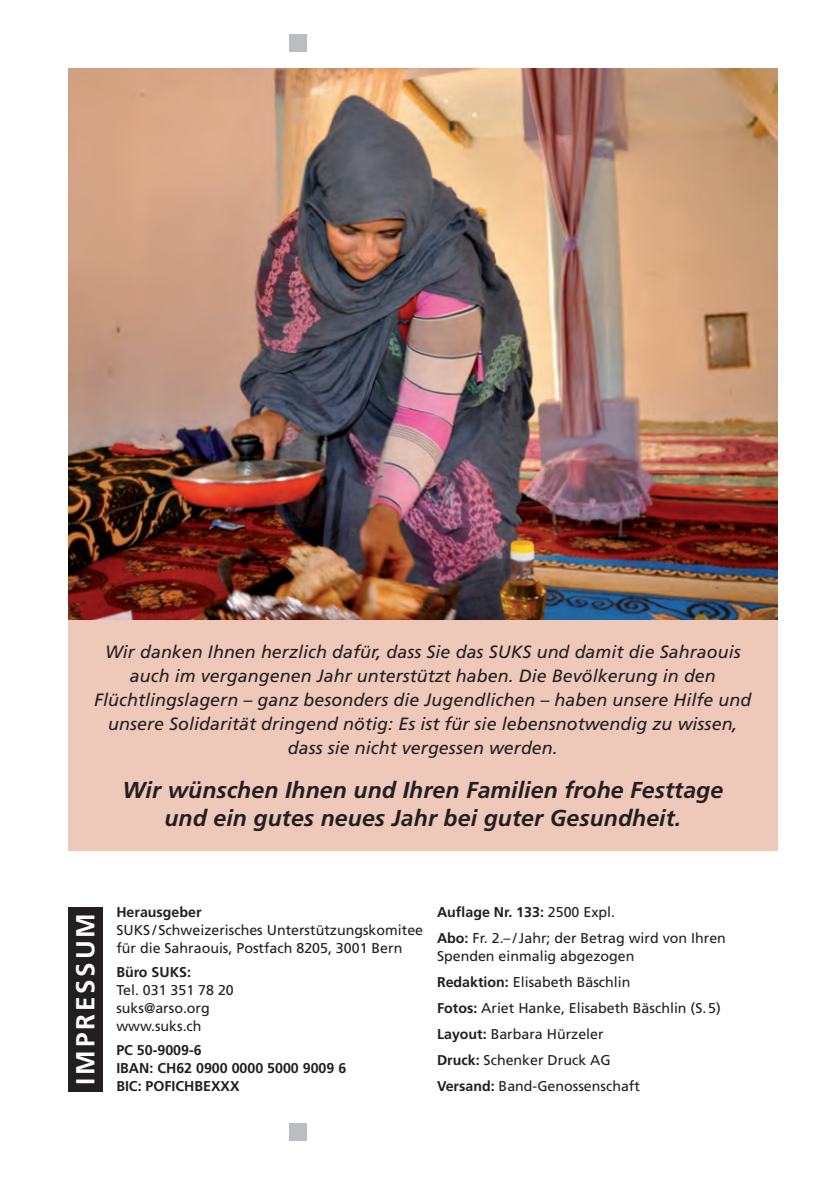
<style>
.page{position:relative;width:840px;height:1191px;background:#fff}
.page>*{position:absolute;margin:0;border:0;box-sizing:border-box;transform-origin:0 0}
._09_12_Text_F_roman{font:700 26px "Frutiger";letter-spacing:.11em;color:#fff}
._09_12_Text_F_roman-2{font:italic 700 23px "Frutiger";letter-spacing:.005em;color:#231f20}
._09_12_Text_F_roman-3{font:italic 17.8px/24px "Frutiger";letter-spacing:.005em;color:#231f20;text-align:center}
._09_12_Text_F_roman-4{font:14.2px "Frutiger";color:#231f20}
._09_12_Text_F_roman-5{font:700 14.2px "Frutiger";color:#231f20}
.s1{font-weight:400}
.s2{font-weight:700}
</style>
<div class="page">
<div style="left:289px;top:34px;width:17px;height:17px;background:#bcbdc0"></div>
<div style="left:68px;top:533px;width:709px;height:317px;background:#eec8b8"></div>
<img style="left:68px;top:68px;width:709px;height:551px">
<div style="left:68px;top:907px;width:34px;height:184px;background:#231f20"></div>
<div style="left:289px;top:1123px;width:17px;height:17px;background:#bcbdc0"></div>
<p class="_09_12_Text_F_roman-3" style="left:94px;top:640px;width:658px">Wir danken Ihnen herzlich dafür, dass Sie das SUKS und damit die Sahraouis auch im vergangenen Jahr unterstützt haben. Die Bevölkerung in den Flüchtlingslagern – ganz besonders die Jugendlichen – haben unsere Hilfe und unsere Solidarität dringend nötig: Es ist für sie lebensnotwendig zu wissen,</p>
<p class="_09_12_Text_F_roman-3" style="left:287px;top:736px;width:271px">dass sie nicht vergessen werden.</p>
<p class="_09_12_Text_F_roman-2" style="left:122px;top:776px;width:602px">Wir wünschen Ihnen und Ihren Familien frohe Festtage</p>
<p class="_09_12_Text_F_roman-2" style="left:164px;top:804px;width:518px">und ein gutes neues Jahr bei guter Gesundheit.</p>
<p class="_09_12_Text_F_roman" style="left:70px;top:1085px;width:173px;rotate:-90deg">IMPRESSUM</p>
<p class="_09_12_Text_F_roman-5" style="left:116px;top:903px;width:87px">Herausgeber</p>
<p class="_09_12_Text_F_roman-4" style="left:116px;top:921px;width:308px">SUKS / Schweizerisches Unterstützungskomitee</p>
<p class="_09_12_Text_F_roman-4" style="left:116px;top:939px;width:287px">für die Sahraouis, Postfach 8205, 3001 Bern</p>
<p class="_09_12_Text_F_roman-5" style="left:116px;top:963px;width:76px">Büro SUKS:</p>
<p class="_09_12_Text_F_roman-4" style="left:116px;top:981px;width:119px">Tel. 031 351 78 20</p>
<p class="_09_12_Text_F_roman-4" style="left:116px;top:999px;width:95px">suks@arso.org</p>
<p class="_09_12_Text_F_roman-4" style="left:116px;top:1017px;width:87px">www.suks.ch</p>
<p class="_09_12_Text_F_roman-5" style="left:116px;top:1041px;width:87px">PC 50-9009-6</p>
<p class="_09_12_Text_F_roman-5" style="left:116px;top:1059px;width:231px">IBAN: CH62 0900 0000 5000 9009 6</p>
<p class="_09_12_Text_F_roman-5" style="left:116px;top:1077px;width:125px">BIC: POFICHBEXXX</p>
<p class="_09_12_Text_F_roman-5" style="left:437px;top:903px;width:179px">Auflage Nr. 133: <span class="s1">2500 Expl.</span></p>
<p class="_09_12_Text_F_roman-4" style="left:437px;top:929px;width:290px"><span class="s2">Abo:</span> Fr. 2.– / Jahr; der Betrag wird von Ihren</p>
<p class="_09_12_Text_F_roman-4" style="left:437px;top:947px;width:199px">Spenden einmalig abgezogen</p>
<p class="_09_12_Text_F_roman-4" style="left:437px;top:973px;width:195px"><span class="s2">Redaktion:</span> Elisabeth Bäschlin</p>
<p class="_09_12_Text_F_roman-4" style="left:437px;top:999px;width:285px"><span class="s2">Fotos:</span> Ariet Hanke, Elisabeth Bäschlin (S. 5)</p>
<p class="_09_12_Text_F_roman-4" style="left:437px;top:1025px;width:168px"><span class="s2">Layout:</span> Barbara Hürzeler</p>
<p class="_09_12_Text_F_roman-4" style="left:437px;top:1051px;width:175px"><span class="s2">Druck:</span> Schenker Druck AG</p>
<p class="_09_12_Text_F_roman-4" style="left:437px;top:1077px;width:204px"><span class="s2">Versand:</span> Band-Genossenschaft</p>
</div>
